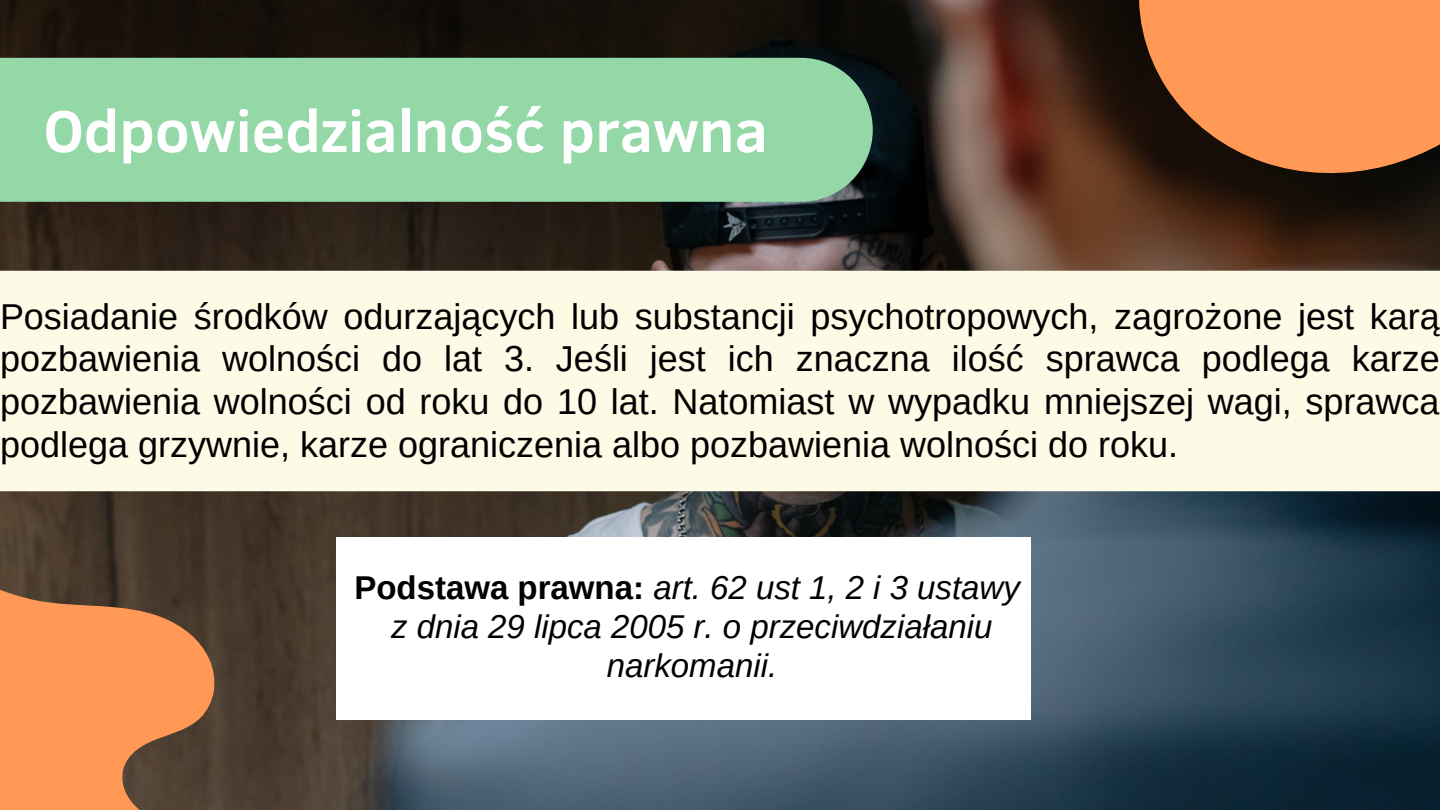
<style>
.page{position:relative;width:1440px;height:810px;background:#fff}
.page>*{position:absolute;margin:0;border:0;box-sizing:border-box;transform-origin:0 0}
.t1{font:700 60px "Clear Sans";color:#fff}
.t2{font:36px/42.8px "Arimo";color:#000;text-align:justify}
.t3{font:italic 33px/39px "Arimo";color:#000;text-align:center}
.s1{font-weight:700;font-style:normal}
</style>
<div class="page">
<img style="left:0;top:0;width:1440px;height:810px">
<div style="left:0;top:58px;width:873px;height:144px;background:#94d8a8"></div>
<div style="left:0;top:271px;width:1440px;height:220px;background:#fdfae6"></div>
<img style="left:336px;top:538px;width:695px;height:181px">
<svg style="left:1135px;top:0;width:305px;height:176px;background:#d47f46"></svg>
<svg style="left:0;top:541px;width:242px;height:269px;background:#ad6e43"></svg>
<h1 class="t1" style="left:44px;top:87px;width:726px">Odpowiedzialność prawna</h1>
<p class="t2" style="left:0;top:295px;width:1441px">Posiadanie środków odurzających lub substancji psychotropowych, zagrożone jest karą pozbawienia wolności do lat 3. Jeśli jest ich znaczna ilość sprawca podlega karze pozbawienia wolności od roku do 10 lat. Natomiast w wypadku mniejszej wagi, sprawca podlega grzywnie, karze ograniczenia albo pozbawienia wolności do roku.</p>
<p class="t3" style="left:355px;top:568px;width:667px"><span class="s1">Podstawa prawna:</span> art. 62 ust 1, 2 i 3 ustawy z dnia 29 lipca 2005 r. o przeciwdziałaniu narkomanii.</p>
</div>
